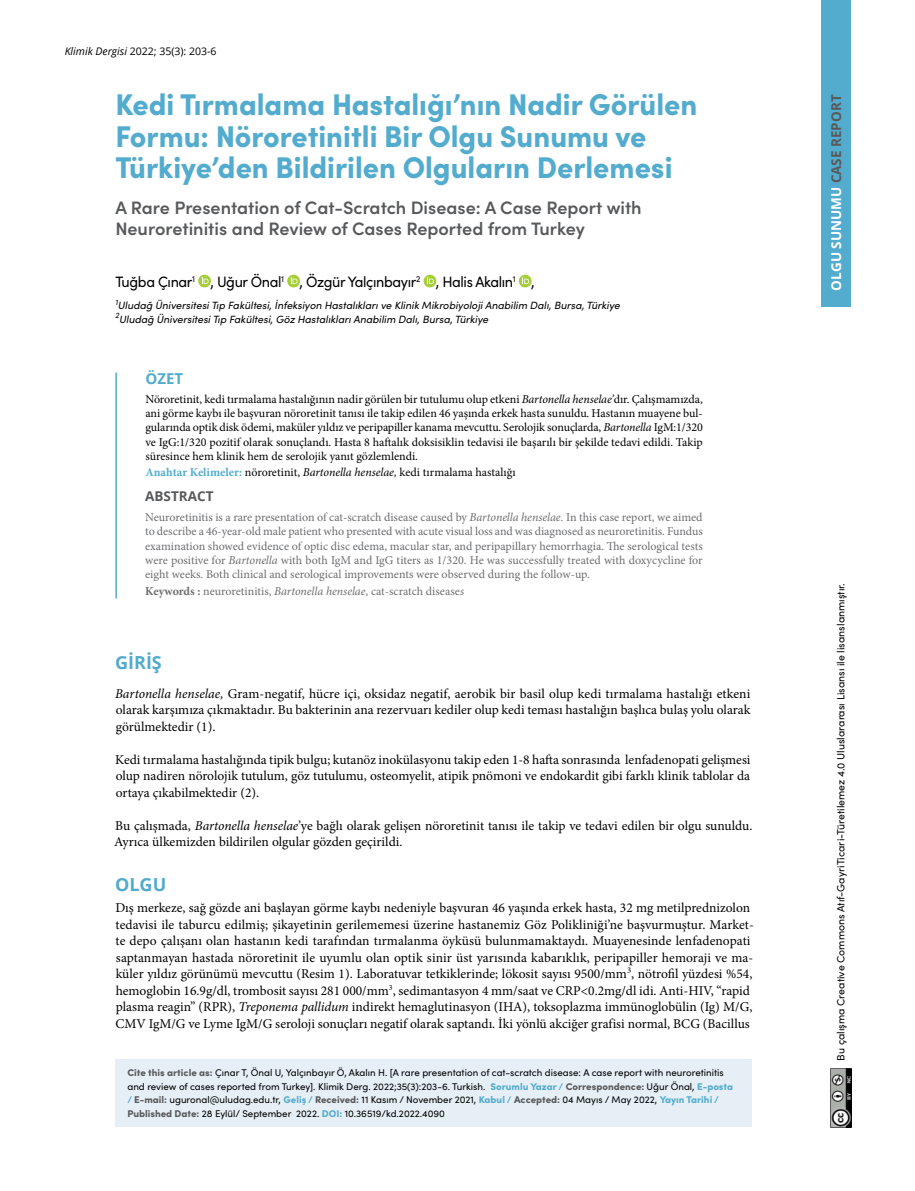
<style>
.page{position:relative;width:915px;height:1191px;background:#fff}
.page>*{position:absolute;margin:0;border:0;box-sizing:border-box;transform-origin:0 0}
.t1{font:900 30px/31.5px "Sofia Pro";color:#53acce;scale:.96 1}
.t2{font:600 18px/21px "Sofia Pro";color:#58595b}
.t3{font:700 18px "Open Sans";color:#52abce}
.t4{font:15px "Sofia Pro";letter-spacing:-.025em;color:#000;scale:.96 1}
.t5{font:700 15px "Open Sans";color:#53acce}
.t6{font:13.5px/16.5px "Minion Pro";color:#000;text-align:justify}
.t7{font:700 13.5px "Open Sans";color:#fff}
.t8{font:700 13.5px "Open Sans";color:#58595b}
.t9{font:12px/14.2px "Minion Pro";color:#6d6e71;text-align:justify}
.t10{font:12px/14.2px "Minion Pro";color:#000;text-align:justify}
.t11{font:italic 10.5px/13.5px "Sofia Pro";color:#000}
.t12{font:10.5px "Sofia Pro";color:#000}
.t13{font:10.5px "Open Sans";color:#000}
.t14{font:9.75px/13.5px "Sofia Pro";color:#000}
.s1{font-style:italic}
.s2{color:#58595b}
.s3{font-weight:700;color:#53acce}
.s4{font-weight:700}
.s5{font-weight:900;color:#58595b}
.s6{font-weight:900;color:#53acce}
</style>
<div class="page">
<svg style="left:198px;top:275px;width:13px;height:12px"></svg>
<svg style="left:201px;top:277px;width:7px;height:7px"></svg>
<svg style="left:287px;top:275px;width:13px;height:12px"></svg>
<svg style="left:290px;top:277px;width:7px;height:7px"></svg>
<svg style="left:423px;top:275px;width:13px;height:12px"></svg>
<svg style="left:427px;top:277px;width:6px;height:7px"></svg>
<svg style="left:518px;top:275px;width:13px;height:12px"></svg>
<svg style="left:522px;top:277px;width:7px;height:7px"></svg>
<hr style="left:115px;top:372px;width:2px;height:226px;background:#53acce">
<img style="left:830px;top:1068px;width:21px;height:59px">
<div style="left:115px;top:1059px;width:636px;height:68px;background:#e5eff5"></div>
<div style="left:821px;top:0;width:29px;height:306px;background:#53acce"></div>
<p class="t13" style="left:65px;top:44px;width:153px"><span class="s1">Klimik Dergisi</span> 2022; 35(3): 203-6</p>
<h1 class="t1" style="left:115px;top:86px;width:607px">Kedi Tırmalama Hastalığı’nın Nadir Görülen<br>Formu: Nöroretinitli Bir Olgu Sunumu ve<br>Türkiye’den Bildirilen Olguların Derlemesi</h1>
<h2 class="t2" style="left:115px;top:196px;width:527px">A Rare Presentation of Cat-Scratch Disease: A Case Report with<br>Neuroretinitis and Review of Cases Reported from Turkey</h2>
<p class="t4" style="left:115px;top:271px;width:438px">Tuğba Çınar<sup>1</sup> , Uğur Önal<sup>1</sup> , Özgür Yalçınbayır<sup>2</sup> , Halis Akalın<sup>1</sup> ,</p>
<p class="t11" style="left:115px;top:298px;width:506px"><sup>1</sup>Uludağ Üniversitesi Tıp Fakültesi, İnfeksiyon Hastalıkları ve Klinik Mikrobiyoloji Anabilim Dalı, Bursa, Türkiye<br><sup>2</sup>Uludağ Üniversitesi Tıp Fakültesi, Göz Hastalıkları Anabilim Dalı, Bursa, Türkiye</p>
<p class="t7" style="left:826px;top:291px;width:197px;rotate:-90deg">OLGU SUNUMU <span class="s2">CASE REPORT</span></p>
<p class="t5" style="left:145px;top:368px;width:39px">ÖZET</p>
<p class="t10" style="left:145px;top:392px;width:558px">Nöroretinit, kedi tırmalama hastalığının nadir görülen bir tutulumu olup etkeni <span class="s1">Bartonella henselae’</span>dır. Çalışmamızda, ani görme kaybı ile başvuran nöroretinit tanısı ile takip edilen 46 yaşında erkek hasta sunuldu. Hastanın muayene bul&shy;gularında optik disk ödemi, maküler yıldız ve peripapiller kanama mevcuttu. Serolojik sonuçlarda, <span class="s1">Bartonella</span> IgM:1/320 ve IgG:1/320 pozitif olarak sonuçlandı. Hasta 8 haftalık doksisiklin tedavisi ile başarılı bir şekilde tedavi edildi. Takip süresince hem klinik hem de serolojik yanıt gözlemlendi.</p>
<p class="t10" style="left:145px;top:464px;width:371px"><span class="s3">Anahtar Kelimeler:</span> nöroretinit, <span class="s1">Bartonella henselae,</span> kedi tırmalama hastalığı</p>
<p class="t8" style="left:145px;top:486px;width:70px">ABSTRACT</p>
<p class="t9" style="left:145px;top:510px;width:559px">Neuroretinitis is a rare presentation of cat-scratch disease caused by <span class="s1">Bartonella henselae.</span> In this case report, we aimed to describe a 46-year-old male patient who presented with acute visual loss and was diagnosed as neuroretinitis. Fundus examination showed evidence of optic disc edema, macular star, and peripapillary hemorrhagia. The serological tests were positive for <span class="s1">Bartonella</span> with both IgM and IgG titers as 1/320. He was successfully treated with doxycycline for eight weeks. Both clinical and serological improvements were observed during the follow-up.</p>
<p class="t9" style="left:145px;top:584px;width:320px"><span class="s4">Keywords :</span> neuroretinitis, <span class="s1">Bartonella henselae</span>, cat-scratch disease<span class="s1">s</span></p>
<p class="t12" style="left:832px;top:1060px;width:479px;rotate:-90deg">Bu çalışma Creative Commons Atıf-GayriTicari-Türetilemez 4.0 Uluslararası Lisansı ile lisanslanmıştır.</p>
<p class="t14" style="left:127px;top:1065px;width:607px"><span class="s5">Cite this article as:</span> Çınar T, Önal U, Yalçınbayır Ö, Akalın H. [A rare presentation of cat-scratch disease: A case report with neuroretinitis and review of cases reported from Turkey]. Klimik Derg. 2022;35(3):203-6. Turkish. <span class="s6">Sorumlu Yazar /</span> <span class="s5">Correspondence:</span> Uğur Önal, <span class="s6">E-posta /</span> <span class="s5">E-mail:</span> uguronal@uludag.edu.tr, <span class="s6">Geliş /</span> <span class="s5">Received:</span> 11 Kasım / November 2021, <span class="s6">Kabul /</span> <span class="s5">Accepted:</span> 04 Mayıs / May 2022, <span class="s6">Yayın Tarihi / </span><span class="s5">Published Date:</span> 28 Eylül/ September 2022. <span class="s6">DOI:</span> 10.36519/kd.2022.4090</p>
<h2 class="t3" style="left:115px;top:649px;width:48px">GİRİŞ</h2>
<p class="t6" style="left:115px;top:685px;width:637px"><span class="s1">Bartonella henselae,</span> Gram-negatif, hücre içi, oksidaz negatif, aerobik bir basil olup kedi tırmalama hastalığı etkeni olarak karşımıza çıkmaktadır. Bu bakterinin ana rezervuarı kediler olup kedi teması hastalığın başlıca bulaş yolu olarak görülmektedir (1).</p>
<p class="t6" style="left:115px;top:751px;width:636px">Kedi tırmalama hastalığında tipik bulgu; kutanöz inokülasyonu takip eden 1-8 hafta sonrasında lenfadenopati gelişmesi olup nadiren nörolojik tutulum, göz tutulumu, osteomyelit, atipik pnömoni ve endokardit gibi farklı klinik tablolar da ortaya çıkabilmektedir (2).</p>
<p class="t6" style="left:114px;top:817px;width:639px">Bu çalışmada, <span class="s1">Bartonella henselae</span>’ye bağlı olarak gelişen nöroretinit tanısı ile takip ve tedavi edilen bir olgu sunuldu.<br>Ayrıca ülkemizden bildirilen olgular gözden geçirildi.</p>
<h2 class="t3" style="left:115px;top:872px;width:53px">OLGU</h2>
<p class="t6" style="left:115px;top:900px;width:639px;text-align:left">Dış merkeze, sağ gözde ani başlayan görme kaybı nedeniyle başvuran 46 yaşında erkek hasta, 32 mg metilprednizolon tedavisi ile taburcu edilmiş; şikayetinin gerilememesi üzerine hastanemiz Göz Polikliniği’ne başvurmuştur. Market&shy;te depo çalışanı olan hastanın kedi tarafından tırmalanma öyküsü bulunmamaktaydı. Muayenesinde lenfadenopati saptanmayan hastada nöroretinit ile uyumlu olan optik sinir üst yarısında kabarıklık, peripapiller hemoraji ve ma&shy;küler yıldız görünümü mevcuttu (Resim 1). Laboratuvar tetkiklerinde; lökosit sayısı 9500/mm<sup>3</sup>, nötrofil yüzdesi %54, hemoglobin 16.9g/dl, trombosit sayısı 281 000/mm<sup>3</sup>, sedimantasyon 4 mm/saat ve CRP&lt;0.2mg/dl idi. Anti-HIV, “rapid plasma reagin” (RPR), <span class="s1">Treponema pallidum</span> indirekt hemaglutinasyon (IHA), toksoplazma immünoglobülin (Ig) M/G, CMV IgM/G ve Lyme IgM/G seroloji sonuçları negatif olarak saptandı. İki yönlü akciğer grafisi normal, BCG (Bacillus</p>
</div>
